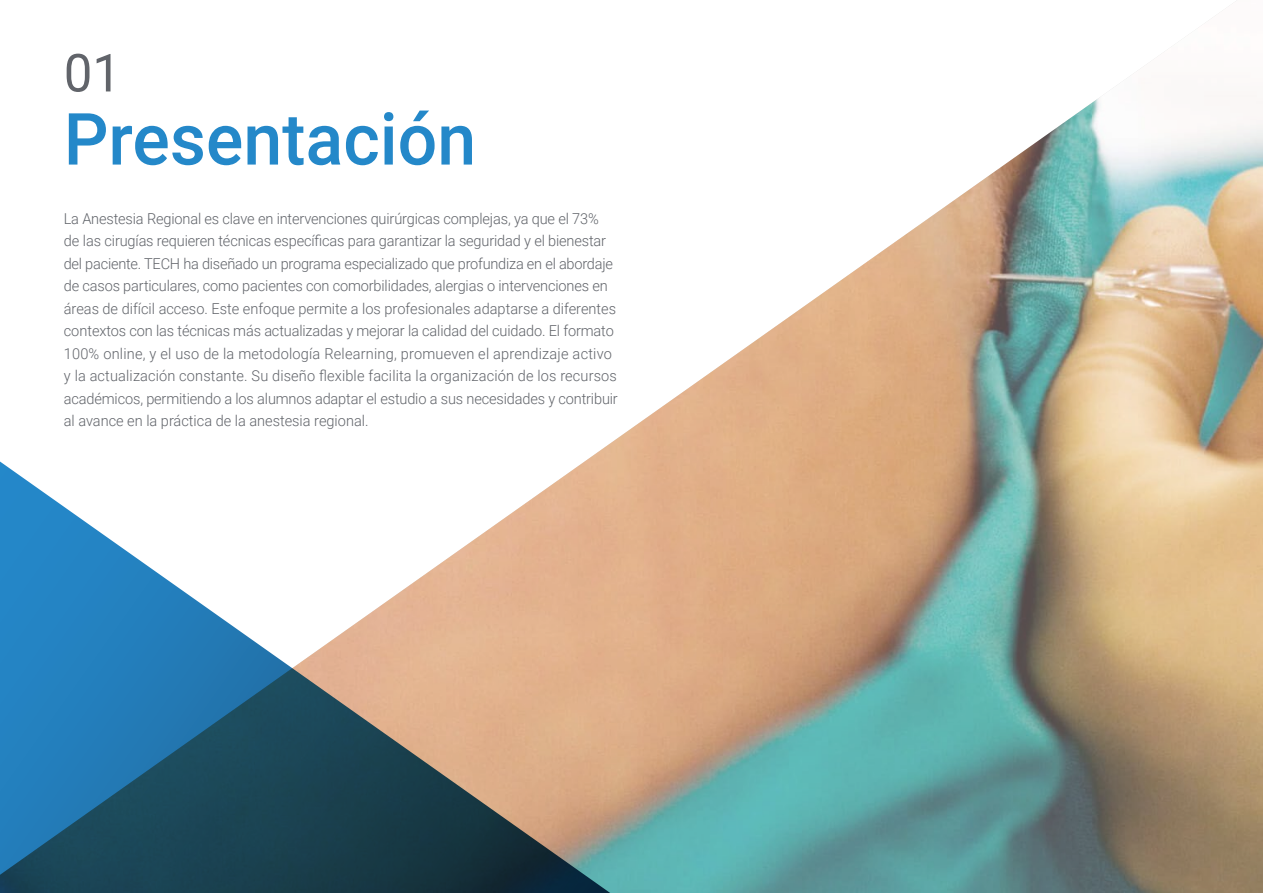
<style>
.page{position:relative;width:1263px;height:893px;background:#fff}
.page>*{position:absolute;margin:0;border:0;box-sizing:border-box;transform-origin:0 0}
.t1{font:500 72px "Roboto";color:#2488c9}
.t2{font:52.5px "Roboto";color:#61646a}
.t3{font:300 15px/22.5px "Roboto";letter-spacing:-.01em;color:#61646a}
</style>
<div class="page">
<img style="left:607px;top:1px;width:656px;height:892px">
<svg style="left:0;top:446px;width:640px;height:447px"></svg>
<h2 class="t2" style="left:64px;top:36px;width:59px">01</h2>
<h1 class="t1" style="left:64px;top:89px;width:414px">Presentación</h1>
<p class="t3" style="left:64px;top:207px;width:555px">La Anestesia Regional es clave en intervenciones quirúrgicas complejas, ya que el 73% de las cirugías requieren técnicas específicas para garantizar la seguridad y el bienestar del paciente. TECH ha diseñado un programa especializado que profundiza en el abordaje de casos particulares, como pacientes con comorbilidades, alergias o intervenciones en áreas de difícil acceso. Este enfoque permite a los profesionales adaptarse a diferentes contextos con las técnicas más actualizadas y mejorar la calidad del cuidado. El formato 100% online, y el uso de la metodología Relearning, promueven el aprendizaje activo y la actualización constante. Su diseño flexible facilita la organización de los recursos académicos, permitiendo a los alumnos adaptar el estudio a sus necesidades y contribuir al avance en la práctica de la anestesia regional.</p>
</div>
